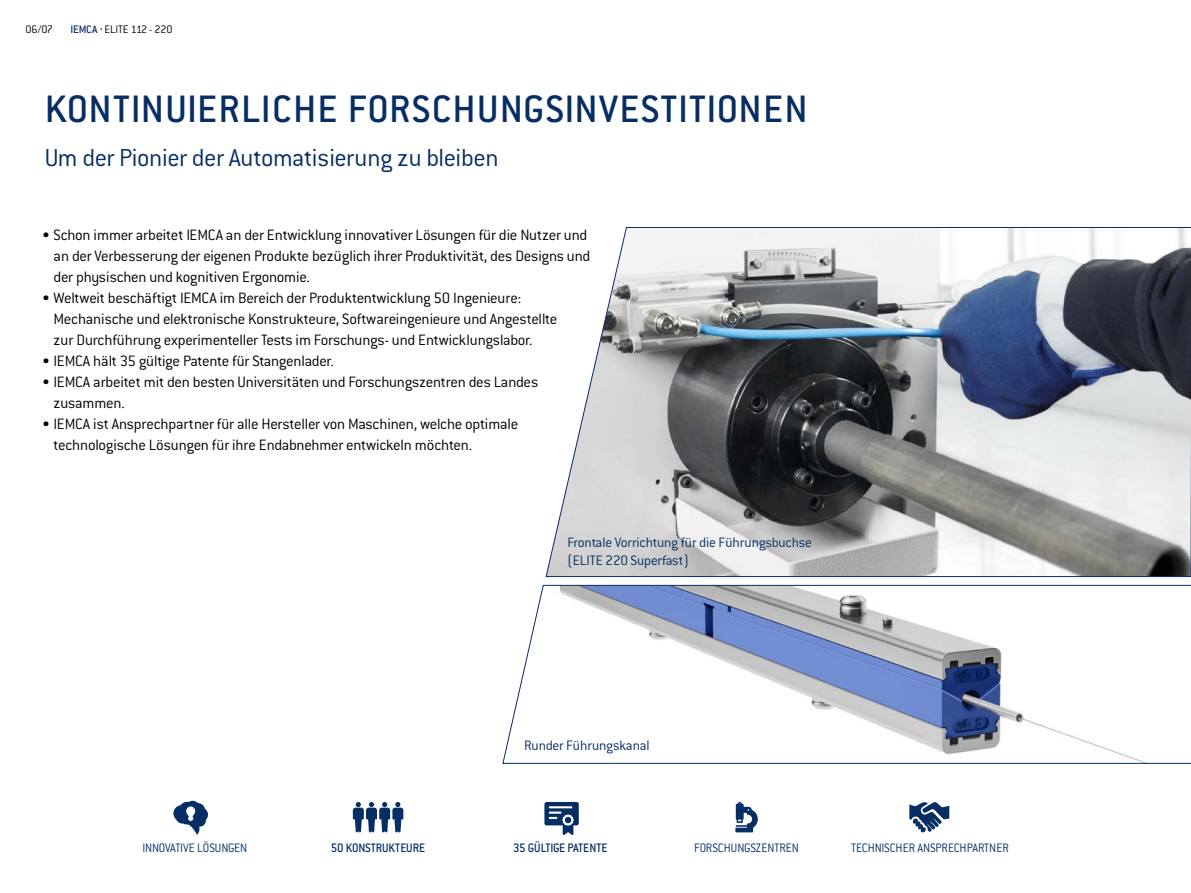
<style>
.page{position:relative;width:1191px;height:893px;background:#fff}
.page>*{position:absolute;margin:0;border:0;box-sizing:border-box;transform-origin:0 0}
.t1{font:500 42px "Conduit ITC";letter-spacing:.025em;color:#062d64}
.t2{font:300 27px "Conduit ITC";letter-spacing:-.015em;color:#062d64}
.t3{font:300 16.5px/21px "Conduit ITC";letter-spacing:-.015em;color:#000}
.t4{font:300 15px "Conduit ITC";letter-spacing:-.01em;color:#062d64}
.t5{font:300 13.5px "Conduit ITC";color:#062d64;scale:.94 1}
.t6{font:500 13.5px "Conduit ITC";letter-spacing:-.005em;color:#062d64;scale:.94 1}
.t7{font:300 12px "Conduit ITC";letter-spacing:-.015em;color:#000}
.s1{font-weight:500;color:#062d64}
.s2{font-family:"Myriad Pro";font-weight:400;font-style:italic}
</style>
<div class="page">
<svg style="left:353px;top:802px;width:50px;height:30px"></svg>
<svg style="left:544px;top:802px;width:35px;height:33px"></svg>
<svg style="left:735px;top:802px;width:23px;height:30px"></svg>
<svg style="left:909px;top:802px;width:40px;height:31px"></svg>
<svg style="left:173px;top:801px;width:35px;height:34px"></svg>
<svg style="left:545px;top:227px;width:646px;height:350px"></svg>
<svg style="left:502px;top:585px;width:689px;height:179px"></svg>
<p class="t7" style="left:26px;top:23px;width:29px">06/07</p>
<p class="t7" style="left:71px;top:23px;width:103px"><span class="s1">IEMCA</span> <span class="s2">·</span> ELITE 112 - 220</p>
<p class="t1" style="left:45px;top:85px;width:764px">KONTINUIERLICHE FORSCHUNGSINVESTITIONEN</p>
<p class="t2" style="left:45px;top:143px;width:455px">Um der Pionier der Automatisierung zu bleiben</p>
<p class="t3" style="left:54px;top:224px;width:538px;text-indent:-11px">• Schon immer arbeitet IEMCA an der Entwicklung innovativer Lösungen für die Nutzer und an der Verbesserung der eigenen Produkte bezüglich ihrer Produktivität, des Designs und der physischen und kognitiven Ergonomie.</p>
<p class="t3" style="left:54px;top:287px;width:505px;text-indent:-11px">• Weltweit beschäftigt IEMCA im Bereich der Produktentwicklung 50 Ingenieure:<br>Mechanische und elektronische Konstrukteure, Softwareingenieure und Angestellte zur Durchführung experimenteller Tests im Forschungs- und Entwicklungslabor.</p>
<p class="t3" style="left:43px;top:350px;width:293px">• IEMCA hält 35 gültige Patente für Stangenlader.</p>
<p class="t3" style="left:54px;top:371px;width:486px;text-indent:-11px">• IEMCA arbeitet mit den besten Universitäten und Forschungszentren des Landes zusammen.</p>
<p class="t3" style="left:54px;top:413px;width:466px;text-indent:-11px">• IEMCA ist Ansprechpartner für alle Hersteller von Maschinen, welche optimale technologische Lösungen für ihre Endabnehmer entwickeln möchten.</p>
<p class="t4" style="left:567px;top:534px;width:246px">Frontale Vorrichtung für die Führungsbuchse</p>
<p class="t4" style="left:567px;top:552px;width:123px">(ELITE 220 Superfast)</p>
<p class="t4" style="left:524px;top:737px;width:127px">Runder Führungskanal</p>
<p class="t5" style="left:143px;top:840px;width:113px">INNOVATIVE LÖSUNGEN</p>
<p class="t6" style="left:331px;top:840px;width:102px">50 KONSTRUKTEURE</p>
<p class="t6" style="left:513px;top:840px;width:102px">35 GÜLTIGE PATENTE</p>
<p class="t5" style="left:694px;top:840px;width:113px">FORSCHUNGSZENTREN</p>
<p class="t5" style="left:851px;top:840px;width:169px">TECHNISCHER ANSPRECHPARTNER</p>
</div>
